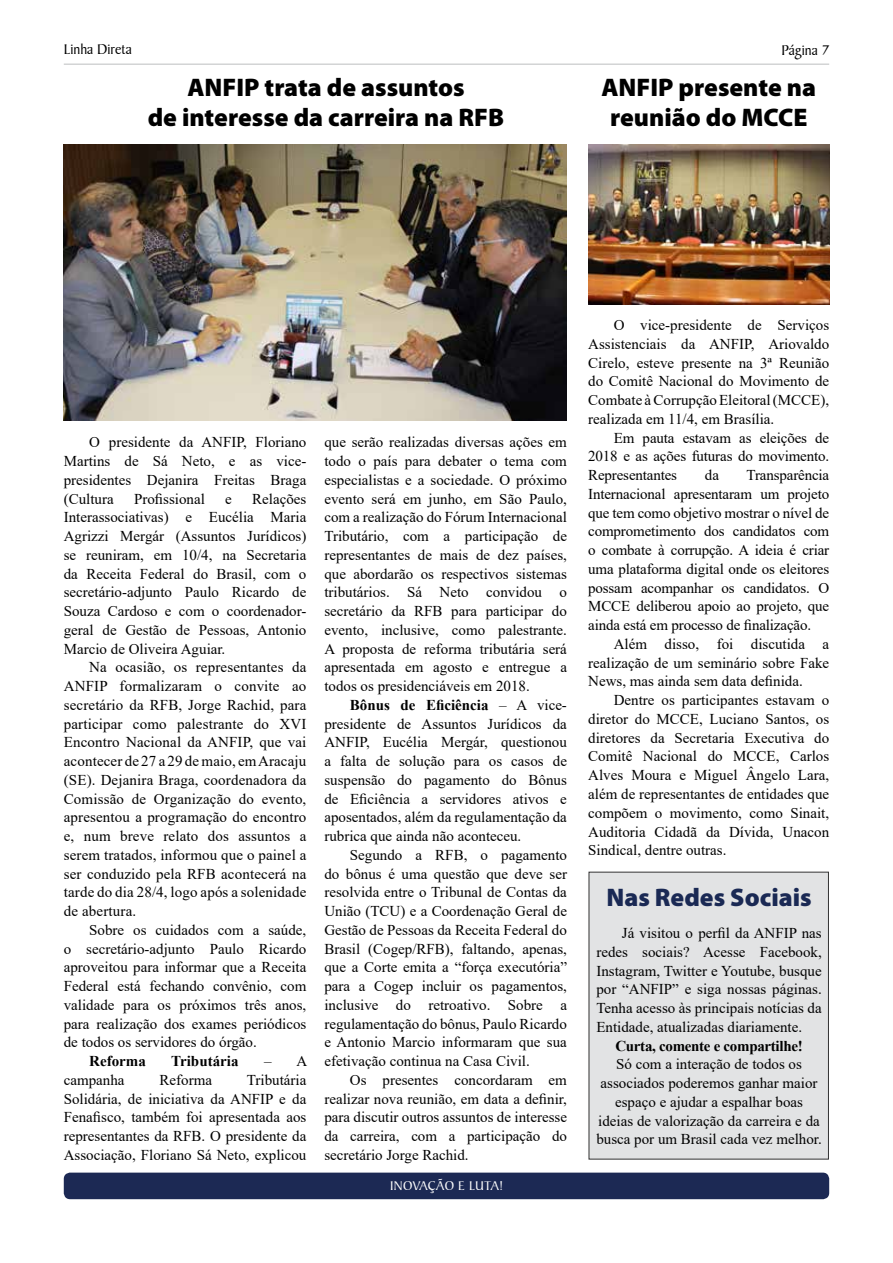
<style>
.page{position:relative;width:893px;height:1263px;background:#fff}
.page>*{position:absolute;margin:0;border:0;box-sizing:border-box;transform-origin:0 0}
.t1{font:900 25.5px/30.6px "Myriad Pro";color:#000;text-align:center}
.t2{font:900 25.5px "Myriad Pro";color:#1a2954}
.t3{font:15px/18.8px "Times New Roman";color:#000;text-align:justify}
.t4{font:700 15px "Times New Roman";letter-spacing:-.02em;color:#000}
.t5{font:15px "Baker Signet BT";color:#000}
.t6{font:700 15px "Times New Roman";color:#000}
.t7{font:13.5px "Baker Signet BT";letter-spacing:.025em;color:#fff}
.s1{font-weight:700}
</style>
<div class="page">
<div style="left:64px;top:1172px;width:765px;height:27px;background:#1c2954;border-radius:6px"></div>
<hr style="left:64px;top:64px;width:765px;height:1px;background:#bcbec0">
<div style="left:589px;top:872px;width:240px;height:287px;background:#e2e3e4"></div>
<img style="left:588px;top:144px;width:241px;height:161px">
<img style="left:64px;top:144px;width:503px;height:277px">
<p class="t5" style="left:64px;top:40px;width:70px">Linha Direta</p>
<p class="t5" style="left:781px;top:41px;width:50px">Página 7</p>
<h1 class="t1" style="left:148px;top:72px;width:358px">ANFIP trata de assuntos<br>de interesse da carreira na RFB</h1>
<h1 class="t1" style="left:601px;top:72px;width:216px">ANFIP presente na reunião do MCCE</h1>
<p class="t3" style="left:64px;top:432px;width:244px;text-indent:26px">O presidente da ANFIP, Floriano Martins de Sá Neto, e as vice&shy;presidentes Dejanira Freitas Braga (Cultura</p>
<p class="t3" style="left:64px;top:489px;width:244px;text-indent:188px">Relações Interassociativas) e Eucélia Maria Agrizzi Mergár (Assuntos Jurídicos) se reuniram, em 10/4, na Secretaria da Receita Federal do Brasil, com o secretário-adjunto Paulo Ricardo de Souza Cardoso e com o coordenador&shy;geral de Gestão de Pessoas, Antonio Marcio de Oliveira Aguiar.</p>
<p class="t3" style="left:64px;top:657px;width:244px;text-indent:26px">Na ocasião, os representantes da ANFIP formalizaram o convite ao secretário da RFB, Jorge Rachid, para participar como palestrante do XVI Encontro Nacional da ANFIP, que vai acontecer de 27 a 29 de maio, em Aracaju (SE). Dejanira Braga, coordenadora da Comissão de Organização do evento, apresentou a programação do encontro e, num breve relato dos assuntos a serem tratados, informou que o painel a ser conduzido pela RFB acontecerá na tarde do dia 28/4, logo após a solenidade de abertura.</p>
<p class="t3" style="left:64px;top:920px;width:244px;text-indent:26px">Sobre os cuidados com a saúde, o secretário-adjunto Paulo Ricardo aproveitou para informar que a Receita Federal está fechando convênio, com validade para os próximos três anos, para realização dos exames periódicos de todos os servidores do órgão.</p>
<p class="t6" style="left:89px;top:1050px;width:58px">Reforma</p>
<p class="t6" style="left:171px;top:1050px;width:69px">Tributária</p>
<p class="t3" style="left:264px;top:1051px;width:45px">– A</p>
<p class="t3" style="left:64px;top:1070px;width:62px">campanha</p>
<p class="t3" style="left:160px;top:1070px;width:54px">Reforma</p>
<p class="t3" style="left:134px;top:489px;width:72px">Profissional</p>
<p class="t3" style="left:225px;top:489px;width:8px">e</p>
<p class="t3" style="left:64px;top:1070px;width:244px;text-indent:183px">Tributária Solidária, de iniciativa da ANFIP e da Fenafisco, também foi apresentada aos representantes da RFB. O presidente da Associação, Floriano Sá Neto, explicou</p>
<p class="t3" style="left:324px;top:432px;width:244px">que serão realizadas diversas ações em todo o país para debater o tema com especialistas e a sociedade. O próximo evento será em junho, em São Paulo, com a realização do Fórum Internacional Tributário, com a participação de representantes de mais de dez países, que abordarão os respectivos sistemas tributários. Sá Neto convidou o secretário da RFB para participar do evento, inclusive, como palestrante.<br>A proposta de reforma tributária será apresentada em agosto e entregue a todos os presidenciáveis em 2018.</p>
<p class="t3" style="left:324px;top:695px;width:244px;text-indent:26px"><span class="s1">Bônus de Eficiência</span> – A vice&shy;presidente de Assuntos Jurídicos da ANFIP, Eucélia Mergár, questionou a falta de solução para os casos de suspensão do pagamento do Bônus de Eficiência a servidores ativos e aposentados, além da regulamentação da rubrica que ainda não aconteceu.</p>
<p class="t3" style="left:324px;top:845px;width:244px;text-indent:26px">Segundo a RFB, o pagamento do bônus é uma questão que deve ser resolvida entre o Tribunal de Contas da União (TCU) e a Coordenação Geral de Gestão de Pessoas da Receita Federal do Brasil (Cogep/RFB), faltando, apenas, que a Corte emita a “força executória” para a Cogep incluir os pagamentos, inclusive do retroativo. Sobre a regulamentação do bônus, Paulo Ricardo e Antonio Marcio informaram que sua efetivação continua na Casa Civil.</p>
<p class="t3" style="left:324px;top:1070px;width:244px;text-indent:26px">Os presentes concordaram em realizar nova reunião, em data a definir, para discutir outros assuntos de interesse da carreira, com a participação do secretário Jorge Rachid.</p>
<p class="t7" style="left:390px;top:1178px;width:114px">INOVAÇÃO E LUTA!</p>
<p class="t3" style="left:588px;top:315px;width:242px;text-indent:26px">O vice-presidente de Serviços Assistenciais da ANFIP, Ariovaldo Cirelo, esteve presente na 3ª Reunião do Comitê Nacional do Movimento de Combate à Corrupção Eleitoral (MCCE), realizada em 11/4, em Brasília.</p>
<p class="t3" style="left:588px;top:428px;width:242px;text-indent:26px">Em pauta estavam as eleições de 2018 e as ações futuras do movimento.<br>Representantes</p>
<p class="t3" style="left:588px;top:465px;width:242px;text-indent:158px">Transparência Internacional apresentaram um projeto que tem como objetivo mostrar o nível de comprometimento dos candidatos com o combate à corrupção. A ideia é criar uma plataforma digital onde os eleitores possam acompanhar os candidatos. O MCCE deliberou apoio ao projeto, que ainda está em processo de finalização.</p>
<p class="t3" style="left:588px;top:634px;width:242px;text-indent:26px">Além disso, foi discutida a realização de um seminário sobre Fake News, mas ainda sem data definida.</p>
<p class="t3" style="left:588px;top:690px;width:242px;text-indent:26px">Dentre os participantes estavam o diretor do MCCE, Luciano Santos, os diretores da Secretaria Executiva do Comitê Nacional do MCCE, Carlos Alves Moura e Miguel Ângelo Lara, além de representantes de entidades que compõem o movimento, como Sinait, Auditoria Cidadã da Dívida, Unacon Sindical, dentre outras.</p>
<p class="t3" style="left:705px;top:465px;width:16px">da</p>
<h1 class="t2" style="left:606px;top:883px;width:207px">Nas Redes Sociais</h1>
<p class="t3" style="left:596px;top:923px;width:227px;text-indent:26px">Já visitou o perfil da ANFIP nas redes sociais? Acesse Facebook, Instagram, Twitter e Youtube, busque por “ANFIP” e siga nossas páginas.<br>Tenha acesso às principais notícias da Entidade, atualizadas diariamente.</p>
<p class="t4" style="left:615px;top:1035px;width:189px">Curta, comente e compartilhe!</p>
<p class="t3" style="left:596px;top:1054px;width:227px;text-align:center">Só com a interação de todos os associados poderemos ganhar maior espaço e ajudar a espalhar boas ideias de valorização da carreira e da busca por um Brasil cada vez melhor.</p>
</div>
